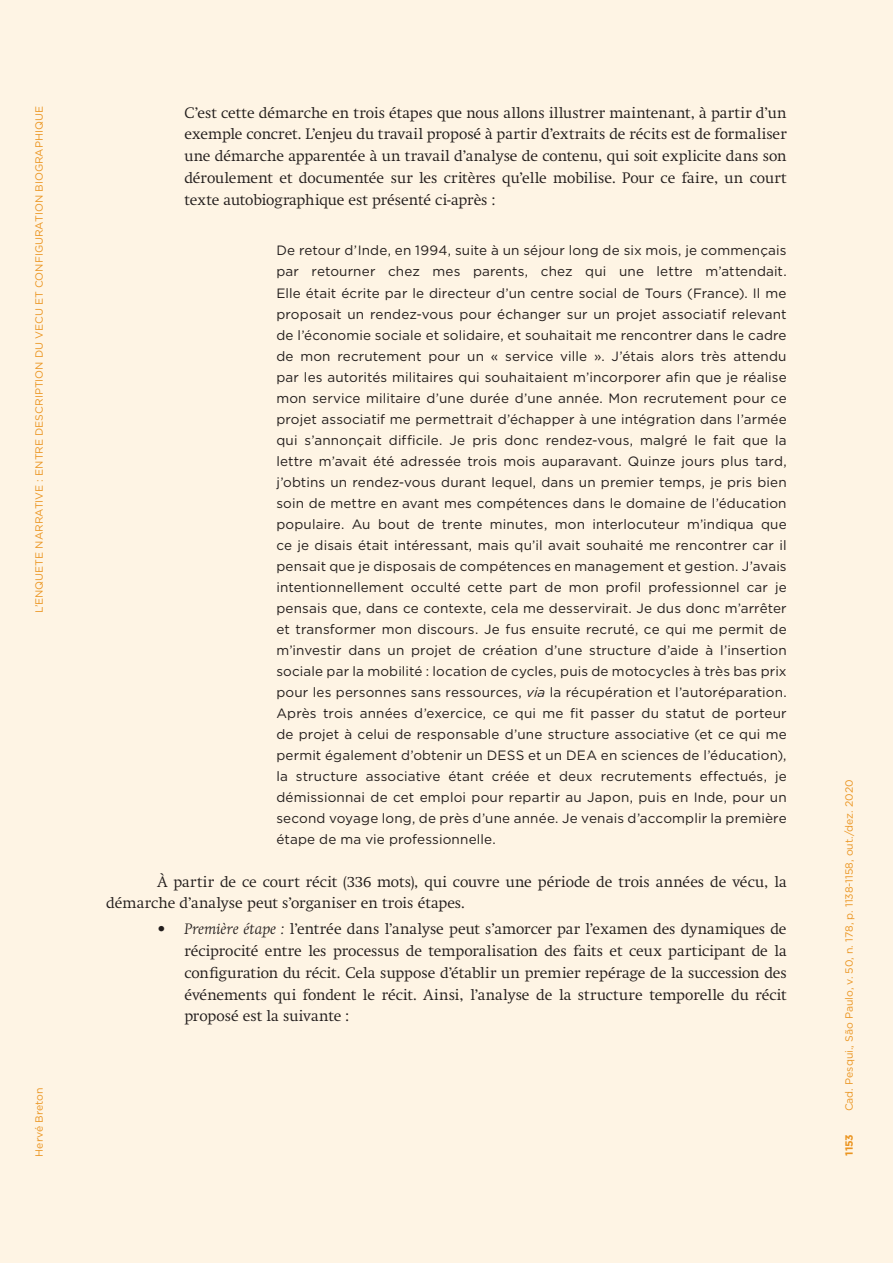
<style>
.page{position:relative;width:893px;height:1263px;background:#fef4e4}
.page>*{position:absolute;margin:0;border:0;box-sizing:border-box;transform-origin:0 0}
.Texto_INGLES{font:300 15px/21.8px "Swift";letter-spacing:.005em;color:#231f20;text-align:justify}
.citação{font:13.5px/21px "Gotham HTF";letter-spacing:.01em;color:#231f20;text-align:justify}
.t1{font:10.5px "Gotham HTF";color:#ec9c26}
.t2{font:700 10.5px "Gotham HTF";color:#ec9c26}
.s1{font-style:italic}
</style>
<div class="page">
<p class="t1" style="left:33px;top:613px;width:509px;rotate:-90deg">L’ENQUETE NARRATIVE : ENTRE DESCRIPTION DU VECU ET CONFIGURATION BIOGRAPHIQUE</p>
<p class="Texto_INGLES" style="left:184px;top:102px;width:604px">C’est cette démarche en trois étapes que nous allons illustrer maintenant, à partir d’un exemple concret. L’enjeu du travail proposé à partir d’extraits de récits est de formaliser une démarche apparentée à un travail d’analyse de contenu, qui soit explicite dans son déroulement et documentée sur les critères qu’elle mobilise. Pour ce faire, un court texte autobiographique est présenté ci-après :</p>
<p class="citação" style="left:276px;top:240px;width:512px">De retour d’Inde, en 1994, suite à un séjour long de six mois, je commençais par retourner chez mes parents, chez qui une lettre m’attendait.<br>Elle était écrite par le directeur d’un centre social de Tours (France). Il me proposait un rendez-vous pour échanger sur un projet associatif relevant de l’économie sociale et solidaire, et souhaitait me rencontrer dans le cadre de mon recrutement pour un « service ville ». J’étais alors très attendu par les autorités militaires qui souhaitaient m’incorporer afin que je réalise mon service militaire d’une durée d’une année. Mon recrutement pour ce projet associatif me permettrait d’échapper à une intégration dans l’armée qui s’annonçait difficile. Je pris donc rendez-vous, malgré le fait que la lettre m’avait été adressée trois mois auparavant. Quinze jours plus tard, j’obtins un rendez-vous durant lequel, dans un premier temps, je pris bien soin de mettre en avant mes compétences dans le domaine de l’éducation populaire. Au bout de trente minutes, mon interlocuteur m’indiqua que ce je disais était intéressant, mais qu’il avait souhaité me rencontrer car il pensait que je disposais de compétences en management et gestion. J’avais intentionnellement occulté cette part de mon profil professionnel car je pensais que, dans ce contexte, cela me desservirait. Je dus donc m’arrêter et transformer mon discours. Je fus ensuite recruté, ce qui me permit de m’investir dans un projet de création d’une structure d’aide à l’insertion sociale par la mobilité : location de cycles, puis de motocycles à très bas prix pour les personnes sans ressources, <span class="s1">via</span> la récupération et l’autoréparation.<br>Après trois années d’exercice, ce qui me fit passer du statut de porteur de projet à celui de responsable d’une structure associative (et ce qui me permit également d’obtenir un DESS et un DEA en sciences de l’éducation), la structure associative étant créée et deux recrutements effectués, je démissionnai de cet emploi pour repartir au Japon, puis en Inde, pour un second voyage long, de près d’une année. Je venais d’accomplir la première étape de ma vie professionnelle.</p>
<p class="Texto_INGLES" style="left:106px;top:871px;width:682px;text-indent:51px">À partir de ce court récit (336 mots), qui couvre une période de trois années de vécu, la démarche d’analyse peut s’organiser en trois étapes.</p>
<p class="Texto_INGLES" style="left:184px;top:918px;width:604px;text-indent:-27px"><span class="s1">• Première étape :</span> l’entrée dans l’analyse peut s’amorcer par l’examen des dynamiques de réciprocité entre les processus de temporalisation des faits et ceux participant de la configuration du récit. Cela suppose d’établir un premier repérage de la succession des événements qui fondent le récit. Ainsi, l’analyse de la structure temporelle du récit proposé est la suivante :</p>
<p class="t1" style="left:33px;top:1157px;width:71px;rotate:-90deg">Hervé Breton</p>
<p class="t1" style="left:843px;top:1111px;width:333px;rotate:-90deg">Cad. Pesqui., São Paulo, v. 50, n. 178, p. 1138-1158, out./dez. 2020</p>
<p class="t2" style="left:843px;top:1155px;width:23px;rotate:-90deg">1153</p>
</div>
